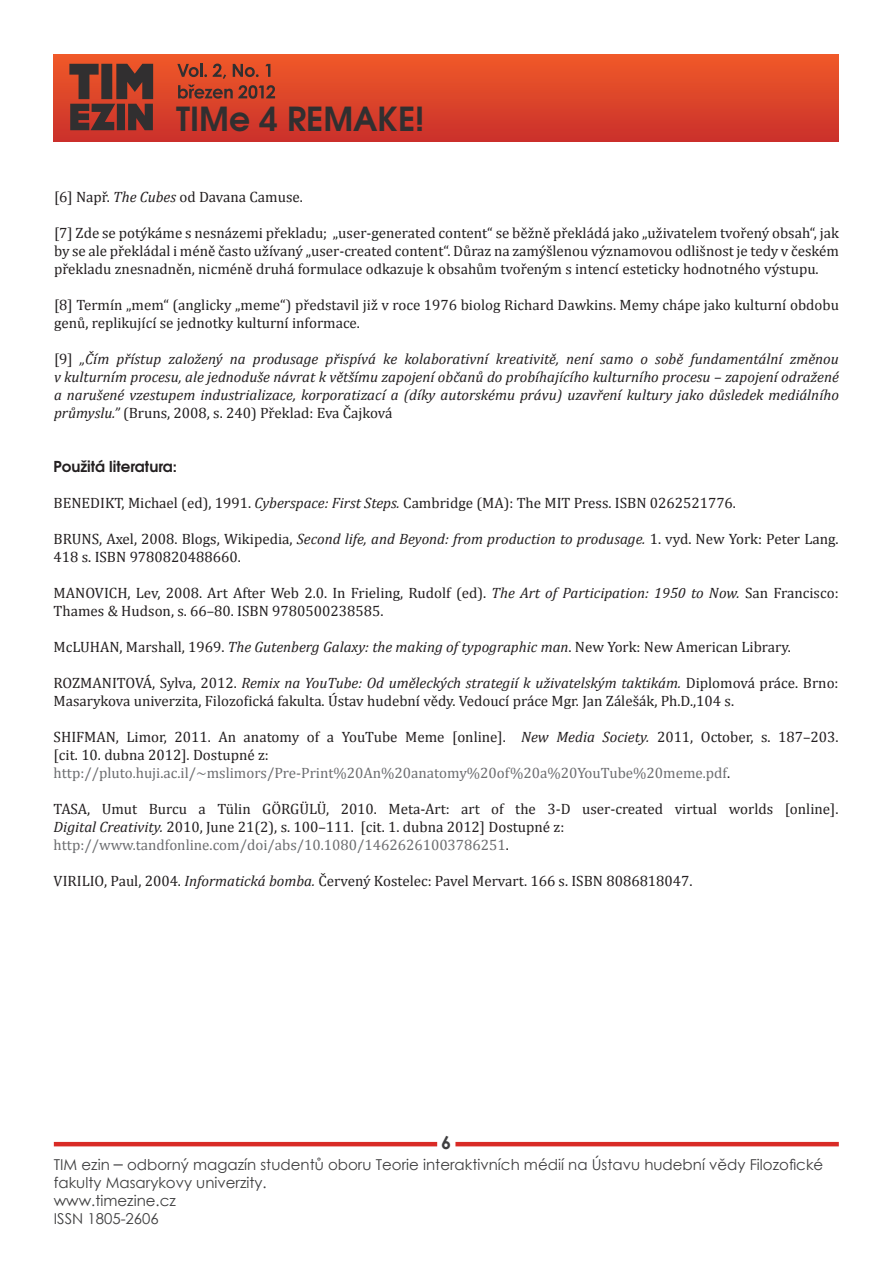
<style>
.page{position:relative;width:893px;height:1263px;background:#fff}
.page>*{position:absolute;margin:0;border:0;box-sizing:border-box;transform-origin:0 0}
.t1{font:700 33px "Te X Gyre Adventor";color:#312f30}
.t2{font:700 18px "Century Gothic";color:#3e3e3f}
.t3{font:15px/18px "Cambria";color:#231f20}
.t4{font:italic 15px/18px "Cambria";color:#231f20;text-align:justify}
.t5{font:15px "Cambria";color:#6c6d70}
.t6{font:15px/18px "Century Gothic";color:#3e3e3f}
.t7{font:700 15px "Te X Gyre Adventor";color:#231f20}
.s1{font-style:italic}
.s2{font-style:normal}
.s3{color:#231f20}
.s4{font-size:18px}
</style>
<div class="page">
<div style="left:54px;top:54px;width:785px;height:87px;background:linear-gradient(to bottom,#f05a28,#ca312b)"></div>
<hr style="left:54px;top:1142px;width:383px;height:4px;background:#d92b26">
<hr style="left:455px;top:1142px;width:384px;height:4px;background:#d92b26">
<svg style="left:69px;top:64px;width:84px;height:66px;background:#6b362d"></svg>
<svg style="left:177px;top:64px;width:30px;height:13px"></svg>
<svg style="left:213px;top:64px;width:13px;height:15px"></svg>
<svg style="left:233px;top:64px;width:26px;height:13px"></svg>
<svg style="left:265px;top:64px;width:5px;height:13px"></svg>
<svg style="left:178px;top:85px;width:97px;height:14px"></svg>
<p class="t1" style="left:176px;top:90px;width:250px">TIMe 4 REMAKE!</p>
<p class="t3" style="left:54px;top:188px;width:250px">[6] Např. <span class="s1">The Cubes</span> od Davana Camuse.</p>
<p class="t3" style="left:54px;top:224px;width:786px;text-align:justify">[7] Zde se potýkáme s nesnázemi překladu; „user-generated content“ se běžně překládá jako „uživatelem tvořený obsah“, jak by se ale překládal i méně často užívaný „user-created content“. Důraz na zamýšlenou významovou odlišnost je tedy v českém překladu znesnadněn, nicméně druhá formulace odkazuje k obsahům tvořeným s intencí esteticky hodnotného výstupu.</p>
<p class="t3" style="left:54px;top:296px;width:786px">[8] Termín „mem“ (anglicky „meme“) představil již v roce 1976 biolog Richard Dawkins. Memy chápe jako kulturní obdobu genů, replikující se jednotky kulturní informace.</p>
<p class="t4" style="left:54px;top:349px;width:786px"><span class="s2">[9]</span> „Čím přístup založený na produsage přispívá ke kolaborativní kreativitě, není samo o sobě fundamentální změnou v kulturním procesu, ale jednoduše návrat k většímu zapojení občanů do probíhajícího kulturního procesu – zapojení odražené a narušené vzestupem industrializace, korporatizací a (díky autorskému právu) uzavření kultury jako důsledek mediálního průmyslu.” <span class="s2">(Bruns, 2008, s. 240) Překlad: Eva Čajková</span></p>
<p class="t7" style="left:54px;top:453px;width:125px">Použitá literatura:</p>
<p class="t3" style="left:54px;top:493px;width:684px">BENEDIKT, Michael (ed), 1991. <span class="s1">Cyberspace: First Steps.</span> Cambridge (MA): The MIT Press. ISBN 0262521776.</p>
<p class="t3" style="left:54px;top:529px;width:786px">BRUNS, Axel, 2008. Blogs, Wikipedia, <span class="s1">Second life, and Beyond: from production to produsage.</span> 1. vyd. New York: Peter Lang.<br>418 s. ISBN 9780820488660.</p>
<p class="t3" style="left:54px;top:583px;width:786px">MANOVICH, Lev, 2008. Art After Web 2.0. In Frieling, Rudolf (ed). <span class="s1">The Art of Participation: 1950 to Now.</span> San Francisco:<br>Thames &amp; Hudson, s. 66–80. ISBN 9780500238585.</p>
<p class="t3" style="left:54px;top:637px;width:739px">McLUHAN, Marshall, 1969. <span class="s1">The Gutenberg Galaxy: the making of typographic man</span>. New York: New American Library.</p>
<p class="t3" style="left:54px;top:673px;width:786px">ROZMANITOVÁ, Sylva, 2012. <span class="s1">Remix na YouTube: Od uměleckých strategií k uživatelským taktikám.</span> Diplomová práce. Brno:<br>Masarykova univerzita, Filozofická fakulta. Ústav hudební vědy. Vedoucí práce Mgr. Jan Zálešák, Ph.D.,104 s.</p>
<p class="t3" style="left:54px;top:727px;width:786px">SHIFMAN, Limor, 2011. An anatomy of a YouTube Meme [online]. <span class="s1">New Media Society.</span> 2011, October, s. 187–203. [cit. 10. dubna 2012]. Dostupné z:</p>
<p class="t5" style="left:54px;top:764px;width:678px">http://pluto.huji.ac.il/~mslimors/Pre-Print%20An%20anatomy%20of%20a%20YouTube%20meme.pdf<span class="s3">.</span></p>
<p class="t3" style="left:54px;top:799px;width:786px">TASA, Umut Burcu a Tülin GÖRGÜLÜ, 2010. Meta-Art: art of the 3-D user-created virtual worlds [online].<br><span class="s1">Digital Creativity.</span> 2010, June 21(2), s. 100–111. [cit. 1. dubna 2012] Dostupné z:</p>
<p class="t5" style="left:54px;top:836px;width:457px">http://www.tandfonline.com/doi/abs/10.1080/14626261003786251<span class="s3">.</span></p>
<p class="t3" style="left:54px;top:871px;width:640px">VIRILIO, Paul, 2004. <span class="s1">Informatická bomba.</span> Červený Kostelec: Pavel Mervart. 166 s. ISBN 8086818047.</p>
<p class="t2" style="left:441px;top:1129px;width:12px">6</p>
<p class="t6" style="left:54px;top:1155px;width:771px">TIM ezin <span class="s4">–</span> odborný magazín studentů oboru Teorie interaktivních médií na Ústavu hudební vědy Filozofické fakulty Masarykovy univerzity.</p>
<p class="t6" style="left:54px;top:1191px;width:123px">www.timezine.cz</p>
<p class="t6" style="left:54px;top:1209px;width:107px">ISSN 1805-2606</p>
</div>
